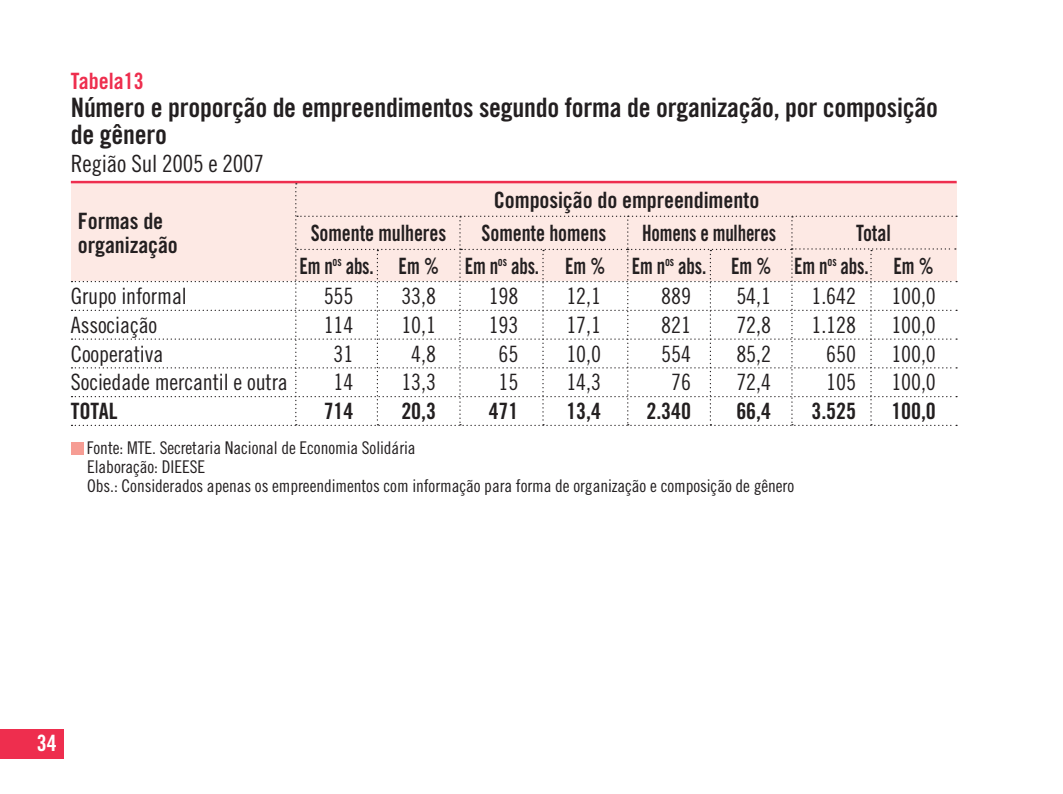
<style>
.page{position:relative;width:1063px;height:794px;background:#fff}
.page>*{position:absolute;margin:0;border:0;box-sizing:border-box;transform-origin:0 0}
.t1{font:26.75px/27.5px "Trade Gothic Bold Cond Twenty";letter-spacing:-.01em;color:#231f20}
.t2{font:23.75px "Trade Gothic Cond Eighteen";letter-spacing:-.01em;color:#231f20}
.t3{font:22.5px "Trade Gothic Cond Eighteen";letter-spacing:-.005em;color:#231f20}
.t4{font:22.5px/23.8px "Trade Gothic Bold Cond Twenty";letter-spacing:-.005em;color:#231f20}
.t5{font:22.5px/33px "Trade Gothic Bold Cond Twenty";letter-spacing:-.005em;color:#231f20;scale:.9 1}
.t6{font:22.5px "Trade Gothic Bold Cond Twenty";letter-spacing:-.005em;color:#231f20;scale:.85 1}
.t7{font:22.5px "Trade Gothic Bold Cond Twenty";color:#ee2e4e}
.t8{font:22.5px "Trade Gothic Bold Cond Twenty";color:#fff}
.t9{font:17.5px/18.8px "Trade Gothic Cond Eighteen";letter-spacing:-.005em;color:#231f20}
</style>
<div class="page">
<div style="left:0;top:729px;width:64px;height:29px;background:#ee2e4e"></div>
<div style="left:71px;top:442px;width:12px;height:12px;background:#f69d94"></div>
<hr style="left:71px;top:181px;width:886px;height:2px;background:#ee2e4e">
<svg style="left:71px;top:183px;width:886px;height:243px"></svg>
<p class="t7" style="left:71px;top:67px;width:74px">Tabela13</p>
<p class="t1" style="left:71px;top:93px;width:869px">Número e proporção de empreendimentos segundo forma de organização, por composição de gênero</p>
<p class="t2" style="left:71px;top:149px;width:195px">Região Sul 2005 e 2007</p>
<p class="t4" style="left:494px;top:188px;width:267px">Composição do empreendimento</p>
<p class="t5" style="left:311px;top:216px;width:152px">Somente mulheres</p>
<p class="t5" style="left:482px;top:216px;width:140px">Somente homens</p>
<p class="t6" style="left:642px;top:219px;width:159px">homens e mulheres</p>
<p class="t4" style="left:78px;top:209px;width:102px">formas de organização</p>
<p class="t3" style="left:71px;top:283px;width:118px">Grupo informal</p>
<p class="t3" style="left:324px;top:283px;width:31px">555</p>
<p class="t3" style="left:401px;top:283px;width:36px">33,8</p>
<p class="t3" style="left:489px;top:283px;width:31px">198</p>
<p class="t3" style="left:566px;top:283px;width:36px">12,1</p>
<p class="t3" style="left:661px;top:283px;width:31px">889</p>
<p class="t3" style="left:736px;top:283px;width:36px">54,1</p>
<p class="t3" style="left:812px;top:283px;width:46px">1.642</p>
<p class="t3" style="left:891px;top:283px;width:46px">100,0</p>
<p class="t3" style="left:71px;top:311px;width:88px">Associação</p>
<p class="t3" style="left:324px;top:311px;width:31px">114</p>
<p class="t3" style="left:401px;top:311px;width:36px">10,1</p>
<p class="t3" style="left:489px;top:311px;width:31px">193</p>
<p class="t3" style="left:566px;top:311px;width:36px">17,1</p>
<p class="t3" style="left:661px;top:311px;width:31px">821</p>
<p class="t3" style="left:736px;top:311px;width:36px">72,8</p>
<p class="t3" style="left:812px;top:311px;width:46px">1.128</p>
<p class="t3" style="left:891px;top:311px;width:46px">100,0</p>
<p class="t3" style="left:71px;top:340px;width:94px">Cooperativa</p>
<p class="t3" style="left:334px;top:340px;width:21px">31</p>
<p class="t3" style="left:411px;top:340px;width:26px">4,8</p>
<p class="t3" style="left:499px;top:340px;width:21px">65</p>
<p class="t3" style="left:566px;top:340px;width:36px">10,0</p>
<p class="t3" style="left:661px;top:340px;width:31px">554</p>
<p class="t3" style="left:736px;top:340px;width:36px">85,2</p>
<p class="t3" style="left:826px;top:340px;width:31px">650</p>
<p class="t3" style="left:891px;top:340px;width:46px">100,0</p>
<p class="t3" style="left:71px;top:369px;width:219px">Sociedade mercantil e outra</p>
<p class="t3" style="left:334px;top:369px;width:21px">14</p>
<p class="t3" style="left:401px;top:369px;width:36px">13,3</p>
<p class="t3" style="left:499px;top:369px;width:21px">15</p>
<p class="t3" style="left:566px;top:369px;width:36px">14,3</p>
<p class="t3" style="left:671px;top:369px;width:21px">76</p>
<p class="t3" style="left:736px;top:369px;width:36px">72,4</p>
<p class="t3" style="left:826px;top:369px;width:31px">105</p>
<p class="t3" style="left:891px;top:369px;width:46px">100,0</p>
<p class="t4" style="left:71px;top:399px;width:48px">ToTAl</p>
<p class="t4" style="left:324px;top:399px;width:31px">714</p>
<p class="t4" style="left:401px;top:399px;width:36px">20,3</p>
<p class="t4" style="left:489px;top:399px;width:31px">471</p>
<p class="t4" style="left:566px;top:399px;width:36px">13,4</p>
<p class="t4" style="left:647px;top:399px;width:46px">2.340</p>
<p class="t4" style="left:736px;top:399px;width:36px">66,4</p>
<p class="t4" style="left:812px;top:399px;width:46px">3.525</p>
<p class="t4" style="left:891px;top:399px;width:46px">100,0</p>
<p class="t5" style="left:299px;top:216px;width:706px;text-indent:557px">Total<br>Em n<sup>os</sup> abs. Em % Em n<sup>os</sup> abs. Em % Em n<sup>os</sup> abs. Em % Em n<sup>os</sup> abs. Em %</p>
<p class="t9" style="left:87px;top:439px;width:709px">Fonte: MTE. Secretaria Nacional de Economia Solidária<br>Elaboração: DIEESE<br>Obs.: Considerados apenas os empreendimentos com informação para forma de organização e composição de gênero</p>
<p class="t8" style="left:37px;top:729px;width:21px">34</p>
</div>
